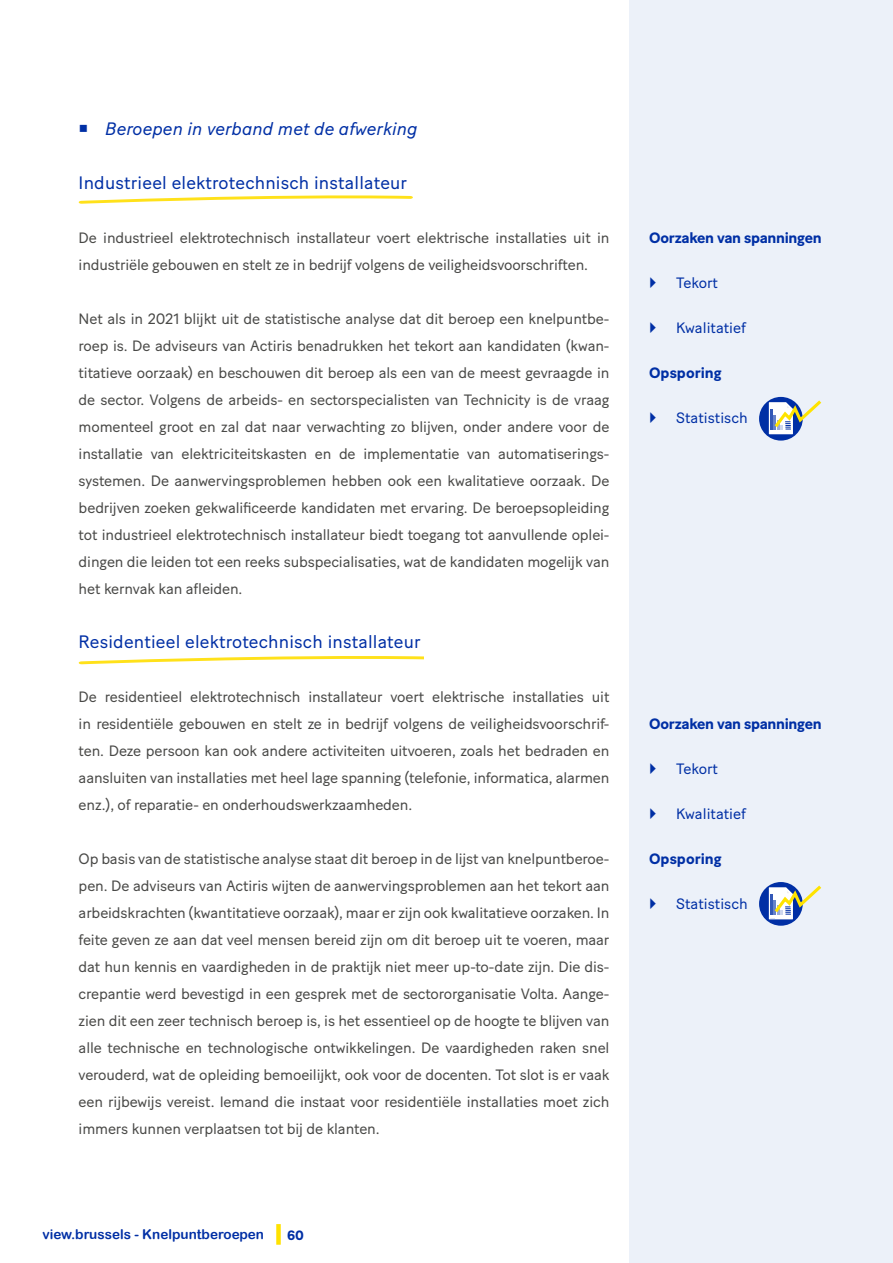
<style>
.page{position:relative;width:893px;height:1263px;background:#fff}
.page>*{position:absolute;margin:0;border:0;box-sizing:border-box;transform-origin:0 0}
.t1{font:18px "Baton Turbo";letter-spacing:.01em;color:#002fa5}
.t2{font:italic 18px "Baton Turbo";color:#002fa5}
.t3{font:15px/27px "Baton Turbo";letter-spacing:-.01em;color:#494947;text-align:justify}
.t4{font:15px "Baton Turbo";color:#002fa5}
.t5{font:700 15px "Baton Turbo";letter-spacing:-.02em;color:#002fa5}
.t6{font:700 15px "Baton Turbo";color:#002fa5}
.t7{font:13.5px "Arial Rounded MT Bold";color:#002fa5}
.t8{font:700 13.5px "Baton Turbo";color:#002fa5}
</style>
<div class="page">
<div style="left:276px;top:1224px;width:5px;height:21px;background:#ffe200"></div>
<div style="left:629px;top:0;width:264px;height:1263px;background:#ecf1f9"></div>
<svg style="left:79px;top:195px;width:334px;height:9px"></svg>
<svg style="left:79px;top:656px;width:344px;height:8px"></svg>
<svg style="left:759px;top:397px;width:44px;height:44px"></svg>
<svg style="left:769px;top:397px;width:53px;height:37px"></svg>
<svg style="left:759px;top:882px;width:44px;height:44px"></svg>
<svg style="left:769px;top:882px;width:53px;height:37px"></svg>
<p class="t2" style="left:106px;top:115px;width:314px">Beroepen in verband met de afwerking</p>
<p class="t1" style="left:79px;top:169px;width:330px">Industrieel elektrotechnisch installateur</p>
<p class="t3" style="left:79px;top:223px;width:532px">De industrieel elektrotechnisch installateur voert elektrische installaties uit in industriële gebouwen en stelt ze in bedrijf volgens de veiligheidsvoorschriften.</p>
<p class="t3" style="left:79px;top:304px;width:532px">Net als in 2021 blijkt uit de statistische analyse dat dit beroep een knelpuntbe&shy;roep is. De adviseurs van Actiris benadrukken het tekort aan kandidaten (kwan&shy;titatieve oorzaak) en beschouwen dit beroep als een van de meest gevraagde in de sector. Volgens de arbeids- en sectorspecialisten van Technicity is de vraag momenteel groot en zal dat naar verwachting zo blijven, onder andere voor de installatie van elektriciteitskasten en de implementatie van automatiserings&shy;systemen. De aanwervingsproblemen hebben ook een kwalitatieve oorzaak. De bedrijven zoeken gekwalificeerde kandidaten met ervaring. De beroepsopleiding tot industrieel elektrotechnisch installateur biedt toegang tot aanvullende oplei&shy;dingen die leiden tot een reeks subspecialisaties, wat de kandidaten mogelijk van het kernvak kan afleiden.</p>
<p class="t1" style="left:79px;top:628px;width:344px">Residentieel elektrotechnisch installateur</p>
<p class="t3" style="left:79px;top:682px;width:532px">De residentieel elektrotechnisch installateur voert elektrische installaties uit in residentiële gebouwen en stelt ze in bedrijf volgens de veiligheidsvoorschrif&shy;ten. Deze persoon kan ook andere activiteiten uitvoeren, zoals het bedraden en aansluiten van installaties met heel lage spanning (telefonie, informatica, alarmen enz.), of reparatie- en onderhoudswerkzaamheden.</p>
<p class="t3" style="left:79px;top:844px;width:532px">Op basis van de statistische analyse staat dit beroep in de lijst van knelpuntberoe&shy;pen. De adviseurs van Actiris wijten de aanwervingsproblemen aan het tekort aan arbeidskrachten (kwantitatieve oorzaak), maar er zijn ook kwalitatieve oorzaken. In feite geven ze aan dat veel mensen bereid zijn om dit beroep uit te voeren, maar dat hun kennis en vaardigheden in de praktijk niet meer up-to-date zijn. Die dis&shy;crepantie werd bevestigd in een gesprek met de sectororganisatie Volta. Aange&shy;zien dit een zeer technisch beroep is, is het essentieel op de hoogte te blijven van alle technische en technologische ontwikkelingen. De vaardigheden raken snel verouderd, wat de opleiding bemoeilijkt, ook voor de docenten. Tot slot is er vaak een rijbewijs vereist. Iemand die instaat voor residentiële installaties moet zich immers kunnen verplaatsen tot bij de klanten.</p>
<p class="t7" style="left:42px;top:1226px;width:223px">view.brussels - Knelpuntberoepen</p>
<p class="t8" style="left:287px;top:1225px;width:18px">60</p>
<p class="t5" style="left:649px;top:226px;width:174px">Oorzaken van spanningen</p>
<p class="t4" style="left:676px;top:271px;width:43px">Tekort</p>
<p class="t4" style="left:676px;top:316px;width:71px">Kwalitatief</p>
<p class="t6" style="left:649px;top:362px;width:74px">Opsporing</p>
<p class="t4" style="left:676px;top:407px;width:73px">Statistisch</p>
<p class="t5" style="left:649px;top:712px;width:174px">Oorzaken van spanningen</p>
<p class="t4" style="left:676px;top:757px;width:43px">Tekort</p>
<p class="t4" style="left:676px;top:802px;width:71px">Kwalitatief</p>
<p class="t6" style="left:649px;top:848px;width:74px">Opsporing</p>
<p class="t4" style="left:676px;top:893px;width:73px">Statistisch</p>
</div>
